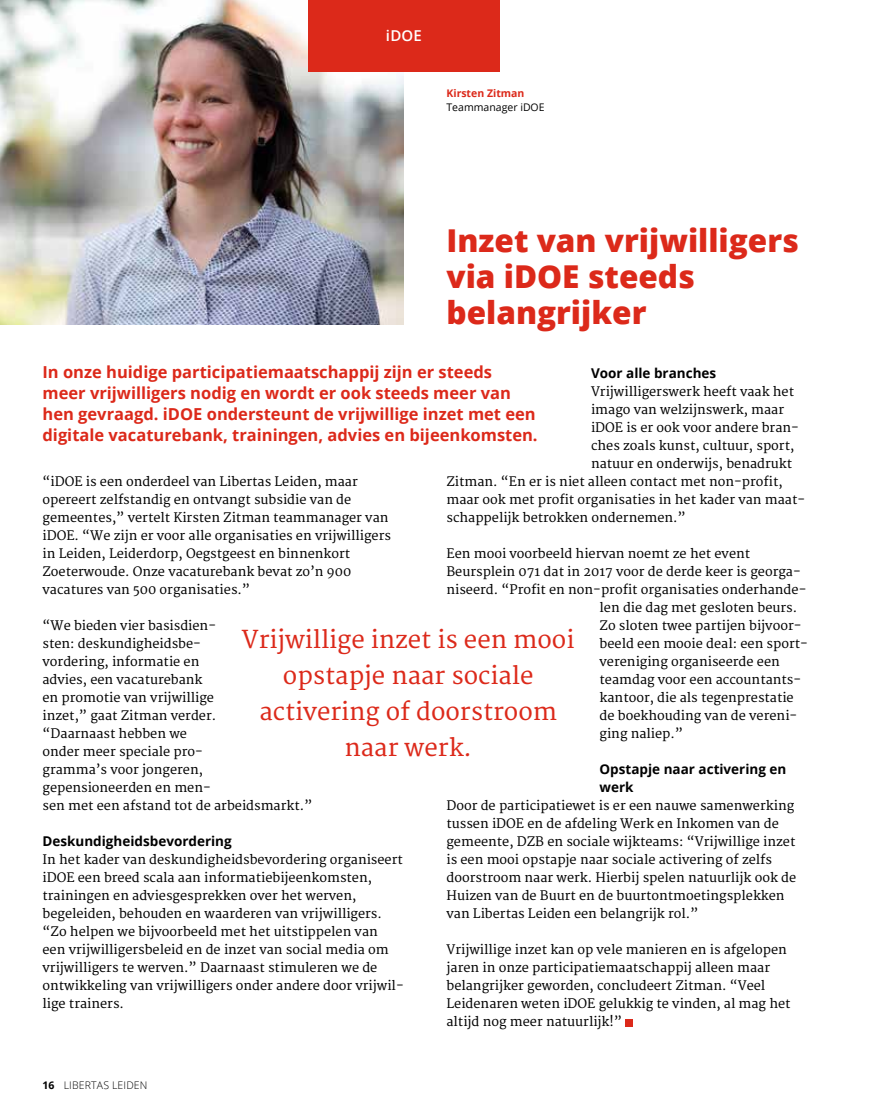
<style>
.page{position:relative;width:893px;height:1106px;background:#fff}
.page>*{position:absolute;margin:0;border:0;box-sizing:border-box;transform-origin:0 0}
.t1{font:800 31.5px/36px "Open Sans";color:#dc291a}
.t2{font:24px/36px "Merriweather";color:#dc291a;text-align:center}
.t3{font:700 16.5px/21px "Open Sans";color:#dc291a}
.t4{font:600 15px "Open Sans";color:#fff}
.t5{font:700 13.5px/18px "Open Sans";color:#000}
.t6{font:12.75px/18px "Merriweather";color:#000}
.t7{font:300 10.5px "Open Sans";letter-spacing:.015em;color:#000}
.t8{font:10.5px "Open Sans";color:#000}
.t9{font:700 10.5px "Open Sans";color:#dc291a}
.s1{font-weight:700}
</style>
<div class="page">
<img style="left:0;top:0;width:404px;height:324px">
<div style="left:625px;top:1019px;width:8px;height:7px;background:#dc291a"></div>
<div style="left:308px;top:0;width:192px;height:71px;background:#dc291a"></div>
<p class="t4" style="left:386px;top:26px;width:38px">iDOE</p>
<p class="t9" style="left:446px;top:86px;width:79px">Kirsten Zitman</p>
<p class="t8" style="left:446px;top:100px;width:100px">Teammanager iDOE</p>
<h1 class="t1" style="left:446px;top:221px;width:354px">Inzet van vrijwilligers via iDOE steeds belangrijker</h1>
<p class="t3" style="left:43px;top:361px;width:497px">In onze huidige participatiemaatschappij zijn er steeds meer vrijwilligers nodig en wordt er ook steeds meer van hen gevraagd. iDOE ondersteunt de vrijwillige inzet met een digitale vacaturebank, trainingen, advies en bijeenkomsten.</p>
<p class="t5" style="left:591px;top:364px;width:127px">Voor alle branches</p>
<p class="t6" style="left:591px;top:383px;width:205px">Vrijwilligerswerk heeft vaak het</p>
<p class="t6" style="left:591px;top:401px;width:195px">imago van welzijnswerk, maar</p>
<p class="t6" style="left:591px;top:419px;width:209px">iDOE is er ook voor andere bran-</p>
<p class="t6" style="left:591px;top:437px;width:205px">ches zoals kunst, cultuur, sport,</p>
<p class="t6" style="left:591px;top:455px;width:203px">natuur en onderwijs, benadrukt</p>
<p class="t6" style="left:446px;top:473px;width:338px">Zitman. “En er is niet alleen contact met non-profit,</p>
<p class="t6" style="left:446px;top:491px;width:360px">maar ook met profit organisaties in het kader van maat-</p>
<p class="t6" style="left:446px;top:509px;width:241px">schappelijk betrokken ondernemen.”</p>
<p class="t6" style="left:446px;top:545px;width:305px">Een mooi voorbeeld hiervan noemt ze het event</p>
<p class="t6" style="left:446px;top:563px;width:356px">Beursplein 071 dat in 2017 voor de derde keer is georga-</p>
<p class="t6" style="left:446px;top:581px;width:361px">niseerd. “Profit en non-profit organisaties onderhande-</p>
<p class="t6" style="left:600px;top:599px;width:199px">len die dag met gesloten beurs.</p>
<p class="t6" style="left:600px;top:617px;width:203px">Zo sloten twee partijen bijvoor-</p>
<p class="t6" style="left:600px;top:635px;width:210px">beeld een mooie deal: een sport-</p>
<p class="t6" style="left:600px;top:653px;width:182px">vereniging organiseerde een</p>
<p class="t6" style="left:600px;top:671px;width:203px">teamdag voor een accountants-</p>
<p class="t6" style="left:600px;top:689px;width:196px">kantoor, die als tegenprestatie</p>
<p class="t6" style="left:600px;top:707px;width:199px">de boekhouding van de vereni-</p>
<p class="t6" style="left:600px;top:725px;width:85px">ging naliep.”</p>
<p class="t5" style="left:600px;top:760px;width:188px">Opstapje naar activering en werk</p>
<p class="t6" style="left:446px;top:797px;width:351px">Door de participatiewet is er een nauwe samenwerking tussen iDOE en de afdeling Werk en Inkomen van de gemeente, DZB en sociale wijkteams: “Vrijwillige inzet is een mooi opstapje naar sociale activering of zelfs doorstroom naar werk. Hierbij spelen natuurlijk ook de Huizen van de Buurt en de buurtontmoetingsplekken van Libertas Leiden een belangrijk rol.”</p>
<p class="t6" style="left:446px;top:941px;width:346px">Vrijwillige inzet kan op vele manieren en is afgelopen jaren in onze participatiemaatschappij alleen maar belangrijker geworden, concludeert Zitman. “Veel Leidenaren weten iDOE gelukkig te vinden, al mag het altijd nog meer natuurlijk!”</p>
<p class="t6" style="left:43px;top:473px;width:350px">“iDOE is een onderdeel van Libertas Leiden, maar opereert zelfstandig en ontvangt subsidie van de gemeentes,” vertelt Kirsten Zitman teammanager van iDOE. “We zijn er voor alle organisaties en vrijwilligers in Leiden, Leiderdorp, Oegstgeest en binnenkort Zoeterwoude. Onze vacaturebank bevat zo’n 900 vacatures van 500 organisaties.”</p>
<p class="t6" style="left:43px;top:617px;width:271px">“We bieden vier basisdien-<br>sten: deskundigheidsbe-<br>vordering, informatie en<br>advies, een vacaturebank<br>en promotie van vrijwillige<br>inzet,” gaat Zitman verder.<br>“Daarnaast hebben we<br>onder meer speciale pro-<br>gramma’s voor jongeren, gepensioneerden en men-<br>sen met een afstand tot de arbeidsmarkt.”</p>
<p class="t5" style="left:43px;top:832px;width:191px">Deskundigheidsbevordering</p>
<p class="t6" style="left:43px;top:851px;width:363px">In het kader van deskundigheidsbevordering organiseert iDOE een breed scala aan informatiebijeenkomsten, trainingen en adviesgesprekken over het werven, begeleiden, behouden en waarderen van vrijwilligers. “Zo helpen we bijvoorbeeld met het uitstippelen van een vrijwilligersbeleid en de inzet van social media om vrijwilligers te werven.” Daarnaast stimuleren we de ontwikkeling van vrijwilligers onder andere door vrijwil&shy;lige trainers.</p>
<h2 class="t2" style="left:242px;top:622px;width:334px">Vrijwillige inzet is een mooi opstapje naar sociale activering of doorstroom naar werk.</h2>
<p class="t7" style="left:43px;top:1077px;width:106px"><span class="s1">16</span> LIBERTAS LEIDEN</p>
</div>
